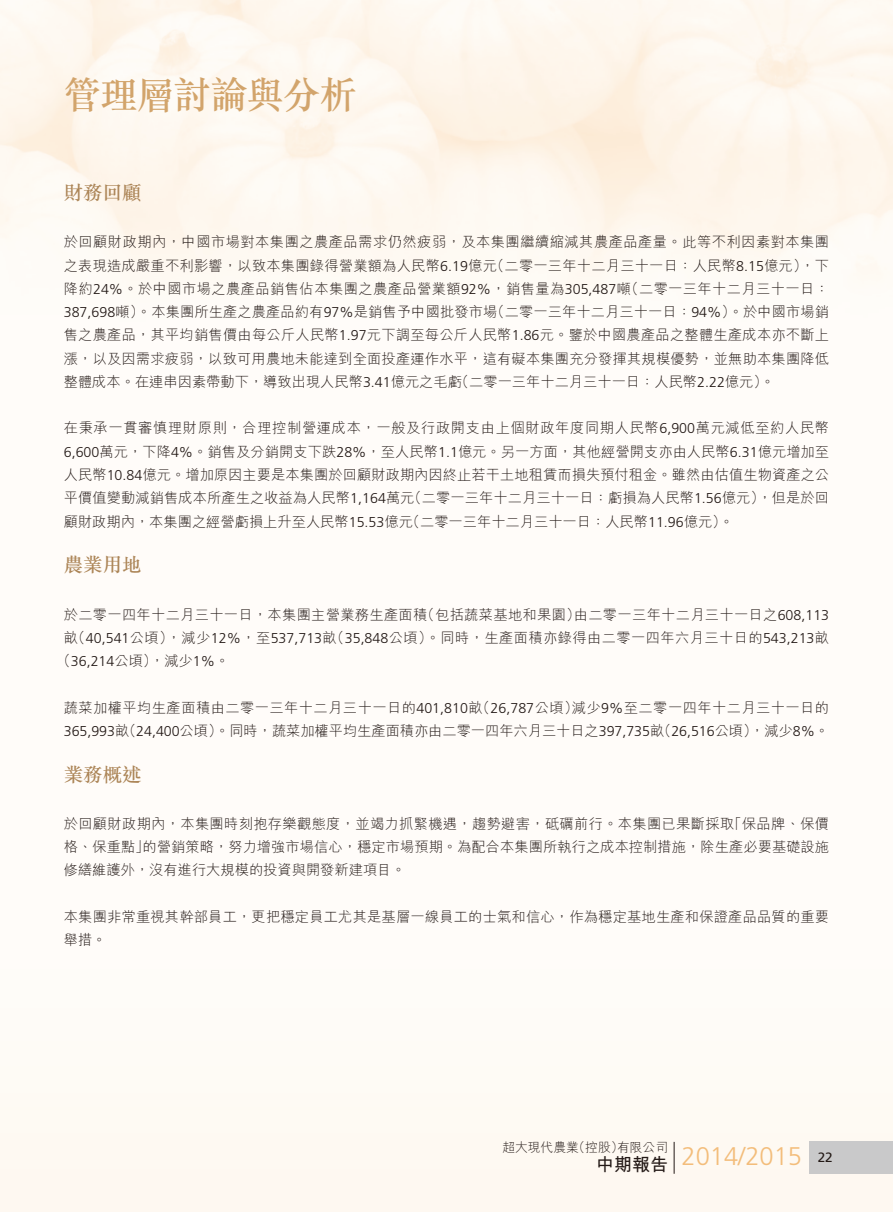
<style>
.page{position:relative;width:893px;height:1212px;background:#fff}
.page>*{position:absolute;margin:0;border:0;box-sizing:border-box;transform-origin:0 0}
.t1{font:37.5px "M Sung HK Medium E Ten B5 H";letter-spacing:-.025em;color:#d2a46b}
.t2{font:300 25.5px "Frutiger LT Std";color:#f3bd7b}
.t3{font:19.5px "M Sung HK Medium E Ten B5 H";color:#ac8557}
.t4{font:18px "M Hei HK Bold E Ten B5 H";color:#231916}
.t5{font:14.25px/23.2px "M Hei HK Light E Ten B5 H";letter-spacing:.015em;color:#231916;text-align:justify}
.t6{font:12.75px "M Hei HK Light E Ten B5 H";color:#231916}
.s1{font-family:"Frutiger LT Std";font-weight:300}
.s2{font-weight:400;font-size:13.5px;color:#231916}
</style>
<div class="page">
<hr style="left:674px;top:1142px;width:1px;height:32px;background:#231916">
<div style="left:809px;top:1141px;width:84px;height:33px;background:#c9c9ca"></div>
<h1 class="t1" style="left:64px;top:80px;width:295px">管理層討論與分析</h1>
<h3 class="t3" style="left:64px;top:186px;width:79px">財務回顧</h3>
<p class="t5" style="left:64px;top:232px;width:767px">於回顧財政期內，中國市場對本集團之農產品需求仍然疲弱，及本集團繼續縮減其農產品產量。此等不利因素對本集團之表現造成嚴重不利影響，以致本集團錄得營業額為人民幣<span class="s1">6.19</span>億元（二零一三年十二月三十一日：人民幣<span class="s1">8.15</span>億元），下降約<span class="s1">24%</span>。於中國市場之農產品銷售佔本集團之農產品營業額<span class="s1">92%</span>，銷售量為<span class="s1">305,487</span>噸（二零一三年十二月三十一日：<span class="s1">387,698</span>噸）。本集團所生產之農產品約有<span class="s1">97%</span>是銷售予中國批發市場（二零一三年十二月三十一日：<span class="s1">94%</span>）。於中國市場銷售之農產品，其平均銷售價由每公斤人民幣<span class="s1">1.97</span>元下調至每公斤人民幣<span class="s1">1.86</span>元。鑒於中國農產品之整體生產成本亦不斷上漲，以及因需求疲弱，以致可用農地未能達到全面投產運作水平，這有礙本集團充分發揮其規模優勢，並無助本集團降低整體成本。在連串因素帶動下，導致出現人民幣<span class="s1">3.41</span>億元之毛虧（二零一三年十二月三十一日：人民幣<span class="s1">2.22</span>億元）。</p>
<p class="t5" style="left:64px;top:418px;width:767px">在秉承一貫審慎理財原則，合理控制營運成本，一般及行政開支由上個財政年度同期人民幣<span class="s1">6,900</span>萬元減低至約人民幣<span class="s1">6,600</span>萬元，下降<span class="s1">4%</span>。銷售及分銷開支下跌<span class="s1">28%</span>，至人民幣<span class="s1">1.1</span>億元。另一方面，其他經營開支亦由人民幣<span class="s1">6.31</span>億元增加至人民幣<span class="s1">10.84</span>億元。增加原因主要是本集團於回顧財政期內因終止若干土地租賃而損失預付租金。雖然由估值生物資產之公平價值變動減銷售成本所產生之收益為人民幣<span class="s1">1,164</span>萬元（二零一三年十二月三十一日：虧損為人民幣<span class="s1">1.56</span>億元），但是於回顧財政期內，本集團之經營虧損上升至人民幣<span class="s1">15.53</span>億元（二零一三年十二月三十一日：人民幣<span class="s1">11.96</span>億元）。</p>
<h3 class="t3" style="left:64px;top:558px;width:79px">農業用地</h3>
<p class="t5" style="left:64px;top:604px;width:767px">於二零一四年十二月三十一日，本集團主營業務生產面積（包括蔬菜基地和果園）由二零一三年十二月三十一日之<span class="s1">608,113</span></p>
<p class="t5" style="left:64px;top:628px;width:767px">畝（<span class="s1">40,541</span>公頃），減少<span class="s1">12%</span>，至<span class="s1">537,713</span>畝（<span class="s1">35,848</span>公頃）。同時，生產面積亦錄得由二零一四年六月三十日的<span class="s1">543,213</span>畝</p>
<p class="t5" style="left:57px;top:651px;width:174px">（<span class="s1">36,214</span>公頃），減少<span class="s1">1%</span>。</p>
<p class="t5" style="left:64px;top:697px;width:767px">蔬菜加權平均生產面積由二零一三年十二月三十一日的<span class="s1">401,810</span>畝（<span class="s1">26,787</span>公頃）減少<span class="s1">9%</span>至二零一四年十二月三十一日的<br><span class="s1">365,993</span>畝（<span class="s1">24,400</span>公頃）。同時，蔬菜加權平均生產面積亦由二零一四年六月三十日之<span class="s1">397,735</span>畝（<span class="s1">26,516</span>公頃），減少<span class="s1">8%</span>。</p>
<h3 class="t3" style="left:64px;top:767px;width:79px">業務概述</h3>
<p class="t5" style="left:64px;top:814px;width:767px">於回顧財政期內，本集團時刻抱存樂觀態度，並竭力抓緊機遇，趨勢避害，砥礪前行。本集團已果斷採取「保品牌、保價格、保重點」的營銷策略，努力增強市場信心，穩定市場預期。為配合本集團所執行之成本控制措施，除生產必要基礎設施修繕維護外，沒有進行大規模的投資與開發新建項目。</p>
<p class="t5" style="left:64px;top:907px;width:767px">本集團非常重視其幹部員工，更把穩定員工尤其是基層一線員工的士氣和信心，作為穩定基地生產和保證產品品質的重要舉措。</p>
<p class="t6" style="left:502px;top:1142px;width:167px">超大現代農業（控股）有限公司</p>
<p class="t4" style="left:596px;top:1158px;width:74px">中期報告</p>
<h2 class="t2" style="left:682px;top:1144px;width:153px">2014/2015 <span class="s2">22</span></h2>
</div>
